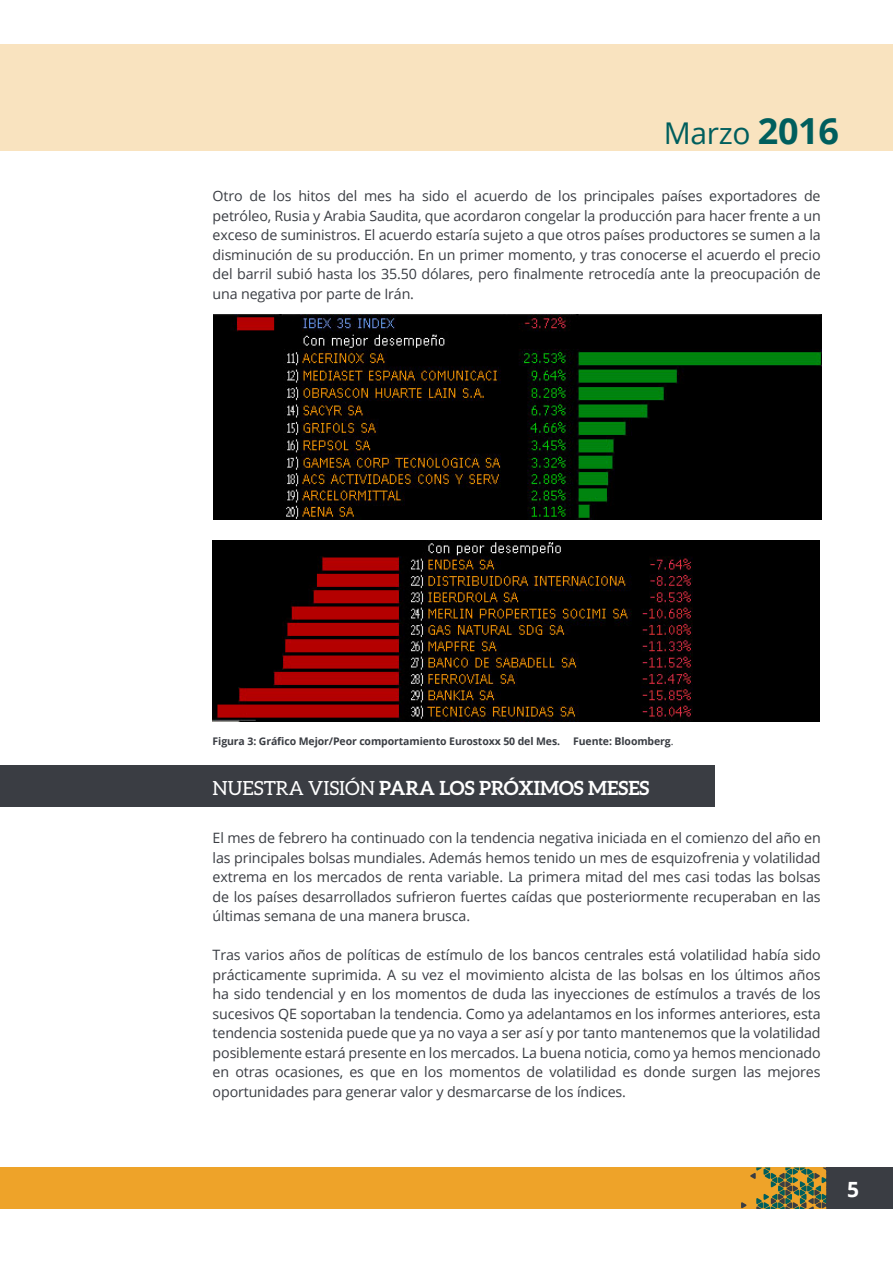
<style>
.page{position:relative;width:893px;height:1263px;background:#fff}
.page>*{position:absolute;margin:0;border:0;box-sizing:border-box;transform-origin:0 0}
.t1{font:30px "Open Sans";letter-spacing:-.01em;color:#005e5d}
.t2{font:700 21px "Open Sans";color:#fff}
.t3{font:700 19.5px "Aleo";color:#fff}
.t4{font:14.25px/19.5px "Open Sans";letter-spacing:-.01em;color:#3a3d43;text-align:justify}
.t5{font:700 10.5px "Open Sans";letter-spacing:-.01em;color:#3a3d43}
.s1{font-weight:700;font-size:36px}
.s2{font-weight:400}
</style>
<div class="page">
<div style="left:0;top:1167px;width:893px;height:42px;background:#eea329"></div>
<div style="left:826px;top:1167px;width:67px;height:42px;background:#3a3d43"></div>
<svg style="left:741px;top:1167px;width:85px;height:42px"></svg>
<div style="left:0;top:45px;width:893px;height:106px;background:#f9e3bf"></div>
<div style="left:0;top:765px;width:714px;height:42px;background:#3a3d43"></div>
<img style="left:214px;top:315px;width:607px;height:204px">
<img style="left:213px;top:540px;width:607px;height:181px">
<p class="t1" style="left:664px;top:113px;width:177px">Marzo <span class="s1">2016</span></p>
<p class="t4" style="left:213px;top:186px;width:610px">Otro de los hitos del mes ha sido el acuerdo de los principales países exportadores de petróleo, Rusia y Arabia Saudita, que acordaron congelar la producción para hacer frente a un exceso de suministros. El acuerdo estaría sujeto a que otros países productores se sumen a la disminución de su producción. En un primer momento, y tras conocerse el acuerdo el precio del barril subió hasta los 35.50 dólares, pero finalmente retrocedía ante la preocupación de una negativa por parte de Irán.</p>
<p class="t5" style="left:213px;top:733px;width:462px">Figura 3: Gráfico Mejor/Peor comportamiento Eurostoxx 50 del Mes. Fuente: Bloomberg<span class="s2">.</span></p>
<p class="t3" style="left:213px;top:777px;width:438px"><span class="s2">NUESTRA VISIÓN</span> PARA LOS PRÓXIMOS MESES</p>
<p class="t4" style="left:213px;top:828px;width:610px">El mes de febrero ha continuado con la tendencia negativa iniciada en el comienzo del año en las principales bolsas mundiales. Además hemos tenido un mes de esquizofrenia y volatilidad extrema en los mercados de renta variable. La primera mitad del mes casi todas las bolsas de los países desarrollados sufrieron fuertes caídas que posteriormente recuperaban en las últimas semana de una manera brusca.</p>
<p class="t4" style="left:213px;top:945px;width:610px">Tras varios años de políticas de estímulo de los bancos centrales está volatilidad había sido prácticamente suprimida. A su vez el movimiento alcista de las bolsas en los últimos años ha sido tendencial y en los momentos de duda las inyecciones de estímulos a través de los sucesivos QE soportaban la tendencia. Como ya adelantamos en los informes anteriores, esta tendencia sostenida puede que ya no vaya a ser así y por tanto mantenemos que la volatilidad posiblemente estará presente en los mercados. La buena noticia, como ya hemos mencionado en otras ocasiones, es que en los momentos de volatilidad es donde surgen las mejores oportunidades para generar valor y desmarcarse de los índices.</p>
<h2 class="t2" style="left:847px;top:1175px;width:13px">5</h2>
</div>
